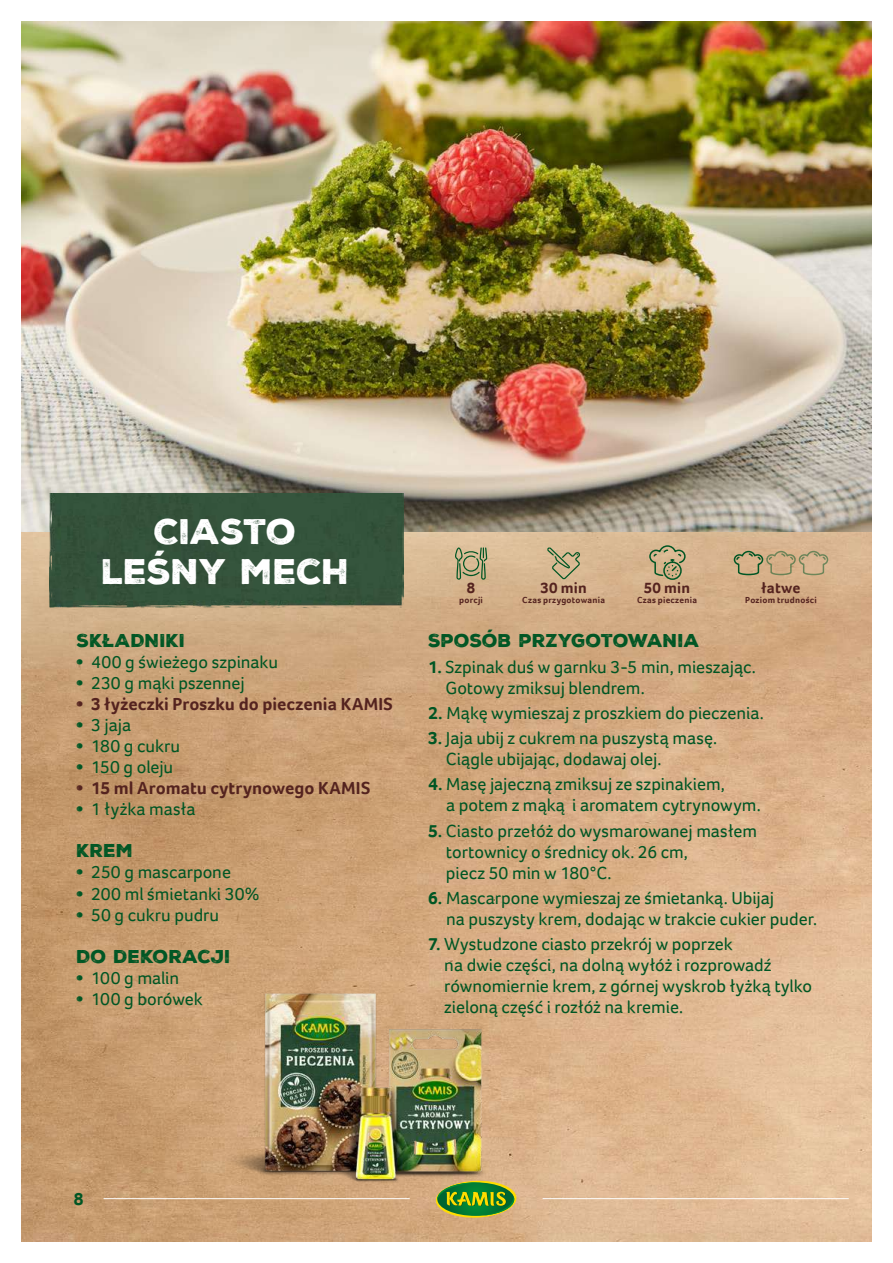
<style>
.page{position:relative;width:893px;height:1263px;background:#fff}
.page>*{position:absolute;margin:0;border:0;box-sizing:border-box;transform-origin:0 0}
.t1{font:34.5px/40.5px "Nexa Rust Sans Black 01";letter-spacing:-.015em;color:#fff;text-align:center}
.t2{font:18px/21px "Foco";color:#005624}
.t3{font:700 18px "Foco";letter-spacing:.005em;color:#54231f}
.t4{font:18px "Nexa Rust Sans Black 01";letter-spacing:-.005em;color:#005624}
.t5{font:700 18px "Foco";color:#005624}
.t6{font:700 15.45px "Foco";letter-spacing:.01em;color:#54231f}
.t7{font:700 9px "Foco";letter-spacing:.03em;color:#54231f}
.s1{font-family:"Nexa Rust Sans Black 01"}
.s2{font-family:"Nexa Rust Sans Black 01";font-weight:400}
.s3{font-weight:700}
</style>
<div class="page">
<img style="left:21px;top:531px;width:851px;height:711px">
<img style="left:21px;top:21px;width:851px;height:510px">
<div style="left:49px;top:493px;width:354px;height:114px;background:#34533b"></div>
<div style="left:663px;top:561px;width:19px;height:19px;border:2px solid #005624;border-radius:50%"></div>
<svg style="left:648px;top:544px;width:38px;height:33px"></svg>
<svg style="left:455px;top:547px;width:32px;height:33px"></svg>
<svg style="left:547px;top:547px;width:33px;height:32px"></svg>
<svg style="left:733px;top:550px;width:96px;height:26px;background:#bda67f"></svg>
<img style="left:148px;top:929px;width:102px;height:297px">
<img style="left:250px;top:929px;width:249px;height:297px">
<hr style="left:543px;top:1198px;width:306px;height:1px;background:#fff">
<hr style="left:104px;top:1198px;width:306px;height:1px;background:#fff">
<svg style="left:436px;top:1181px;width:80px;height:37px;background:#6b9a38"></svg>
<h1 class="t1" style="left:101px;top:511px;width:250px">CIASTO<br>LEŚNY MECH</h1>
<p class="t4" style="left:77px;top:629px;width:110px">SKŁADNIKI</p>
<p class="t2" style="left:77px;top:652px;width:203px"><span class="s1">•</span> 400 g świeżego szpinaku</p>
<p class="t2" style="left:77px;top:673px;width:170px"><span class="s1">•</span> 230 g mąki pszennej</p>
<p class="t3" style="left:77px;top:692px;width:318px"><span class="s2">•</span> 3 łyżeczki Proszku do pieczenia KAMIS</p>
<p class="t2" style="left:77px;top:715px;width:56px"><span class="s1">•</span> 3 jaja</p>
<p class="t2" style="left:77px;top:736px;width:105px"><span class="s1">•</span> 180 g cukru</p>
<p class="t2" style="left:77px;top:757px;width:98px"><span class="s1">•</span> 150 g oleju</p>
<p class="t3" style="left:77px;top:776px;width:295px"><span class="s2">•</span> 15 ml Aromatu cytrynowego KAMIS</p>
<p class="t2" style="left:77px;top:799px;width:121px"><span class="s1">•</span> 1 łyżka masła</p>
<p class="t4" style="left:77px;top:839px;width:58px">KREM</p>
<p class="t2" style="left:77px;top:862px;width:156px"><span class="s1">•</span> 250 g mascarpone</p>
<p class="t2" style="left:77px;top:883px;width:185px"><span class="s1">•</span> 200 ml śmietanki 30%</p>
<p class="t2" style="left:77px;top:904px;width:144px"><span class="s1">•</span> 50 g cukru pudru</p>
<p class="t4" style="left:77px;top:944px;width:156px">DO DEKORACJI</p>
<p class="t2" style="left:77px;top:967px;width:104px"><span class="s1">•</span> 100 g malin</p>
<p class="t2" style="left:77px;top:988px;width:128px"><span class="s1">•</span> 100 g borówek</p>
<p class="t6" style="left:467px;top:578px;width:10px">8</p>
<p class="t7" style="left:459px;top:594px;width:25px">porcji</p>
<p class="t6" style="left:540px;top:578px;width:48px">30 min</p>
<p class="t7" style="left:522px;top:594px;width:84px">Czas przygotowania</p>
<p class="t6" style="left:644px;top:578px;width:48px">50 min</p>
<p class="t7" style="left:637px;top:594px;width:61px">Czas pieczenia</p>
<p class="t6" style="left:761px;top:578px;width:40px">łatwe</p>
<p class="t7" style="left:745px;top:594px;width:73px">Poziom trudności</p>
<p class="t4" style="left:428px;top:629px;width:273px">SPOSÓB PRZYGOTOWANIA</p>
<p class="t2" style="left:445px;top:656px;width:312px;text-indent:-17px"><span class="s3">1.</span> Szpinak duś w garnku 3-5 min, mieszając.<br>Gotowy zmiksuj blendrem.</p>
<p class="t2" style="left:428px;top:702px;width:337px"><span class="s3">2.</span> Mąkę wymieszaj z proszkiem do pieczenia.</p>
<p class="t2" style="left:446px;top:727px;width:273px;text-indent:-18px"><span class="s3">3.</span> Jaja ubij z cukrem na puszystą masę.<br>Ciągle ubijając, dodawaj olej.</p>
<p class="t2" style="left:446px;top:774px;width:316px;text-indent:-18px"><span class="s3">4.</span> Masę jajeczną zmiksuj ze szpinakiem,<br>a potem z mąką i aromatem cytrynowym.</p>
<p class="t2" style="left:446px;top:820px;width:313px;text-indent:-18px"><span class="s3">5.</span> Ciasto przełóż do wysmarowanej masłem tortownicy o średnicy ok. 26 cm,<br>piecz 50 min w 180°C.</p>
<p class="t2" style="left:446px;top:887px;width:373px;text-indent:-18px"><span class="s3">6.</span> Mascarpone wymieszaj ze śmietanką. Ubijaj<br>na puszysty krem, dodając w trakcie cukier puder.</p>
<p class="t2" style="left:444px;top:933px;width:369px;text-indent:-16px"><span class="s3">7.</span> Wystudzone ciasto przekrój w poprzek<br>na dwie części, na dolną wyłóż i rozprowadź równomiernie krem, z górnej wyskrob łyżką tylko zieloną część i rozłóż na kremie.</p>
<p class="t5" style="left:74px;top:1187px;width:11px">8</p>
</div>
